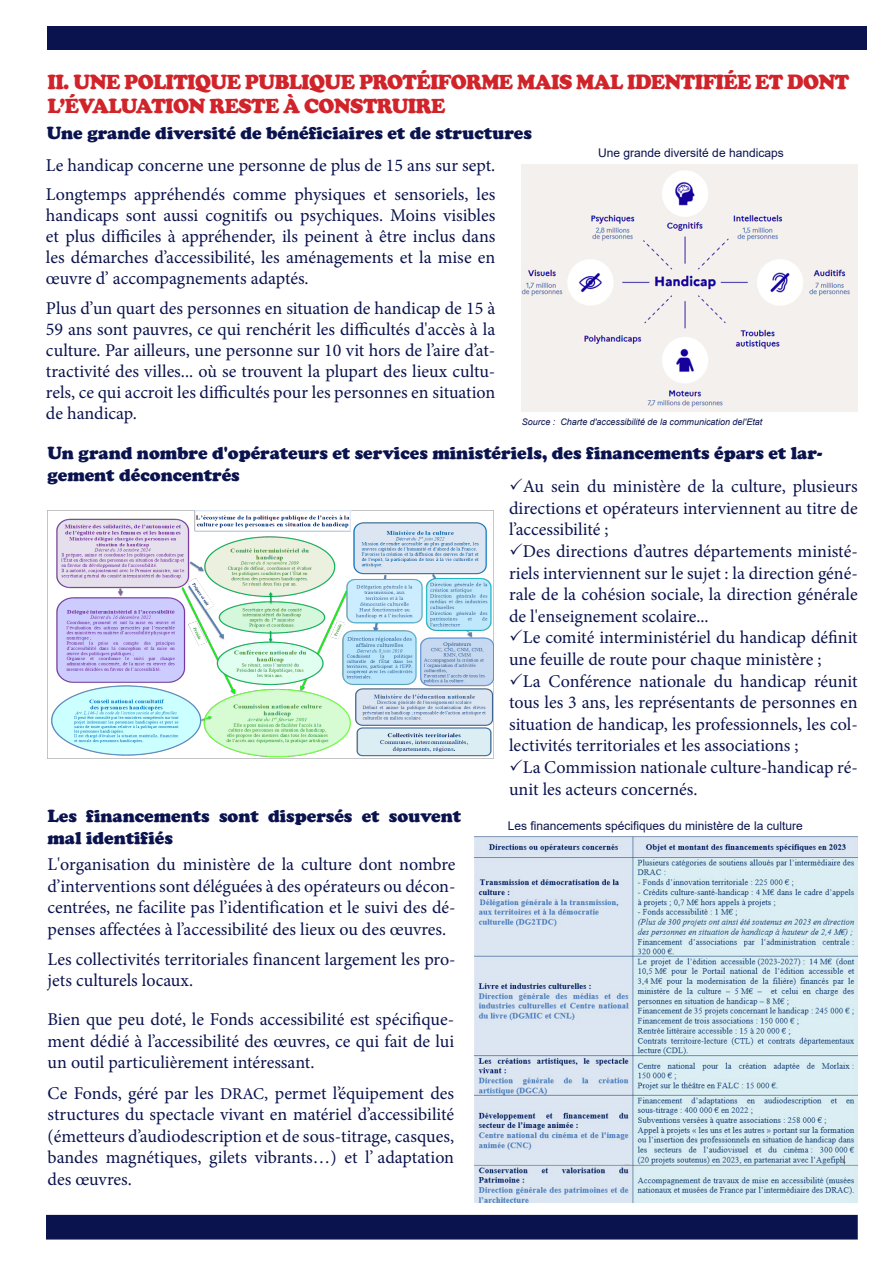
<style>
.page{position:relative;width:893px;height:1263px;background:#fff}
.page>*{position:absolute;margin:0;border:0;box-sizing:border-box;transform-origin:0 0}
.t1{font:900 21px/24px "Cooper";letter-spacing:-.03em;color:#d1232a}
.t2{font:18px/21.6px "Minion Pro";color:#0a134d;text-align:justify}
.t3{font:900 18px/21.6px "Cooper";color:#0a134d}
.t4{font:12px "Arial";color:#0a134d}
.t5{font:italic 9px "Arial";color:#0a134d}
.s1{font-size:16.5px}
</style>
<div class="page">
<div style="left:46px;top:1215px;width:812px;height:24px;background:#0a134d"></div>
<div style="left:48px;top:26px;width:819px;height:24px;background:#0a134d"></div>
<img style="left:48px;top:511px;width:446px;height:248px">
<img style="left:522px;top:165px;width:336px;height:246px">
<img style="left:474px;top:837px;width:384px;height:366px">
<p class="t1" style="left:48px;top:70px;width:803px">II. UNE POLITIQUE PUBLIQUE PROTÉIFORME MAIS MAL IDENTIFIÉE ET DONT<br>L’ÉVALUATION RESTE À CONSTRUIRE</p>
<p class="t3" style="left:47px;top:122px;width:487px">Une grande diversité de bénéficiaires et de structures</p>
<p class="t2" style="left:46px;top:154px;width:451px">Le handicap concerne une personne de plus de 15 ans sur sept.</p>
<p class="t2" style="left:46px;top:184px;width:451px;line-height:21px">Longtemps appréhendés comme physiques et sensoriels, les handicaps sont aussi cognitifs ou psychiques. Moins visibles et plus difficiles à appréhender, ils peinent à être inclus dans les démarches d’accessibilité, les aménagements et la mise en œuvre d’ accompagnements adaptés.</p>
<p class="t2" style="left:46px;top:298px;width:451px;line-height:21px">Plus d’un quart des personnes en situation de handicap de 15 à 59 ans sont pauvres, ce qui renchérit les difficultés d'accès à la culture. Par ailleurs, une personne sur 10 vit hors de l’aire d’at&shy;tractivité des villes... où se trouvent la plupart des lieux cultu&shy;rels, ce qui accroit les difficultés pour les personnes en situation de handicap.</p>
<p class="t4" style="left:598px;top:144px;width:187px">Une grande diversité de handicaps</p>
<p class="t5" style="left:522px;top:416px;width:242px">Source : Charte d'accessibilité de la communication del'Etat</p>
<p class="t3" style="left:48px;top:442px;width:776px">Un grand nombre d'opérateurs et services ministériels, des financements épars et lar&shy;gement déconcentrés</p>
<p class="t2" style="left:509px;top:476px;width:350px;text-indent:14px">Au sein du ministère de la culture, plusieurs directions et opérateurs interviennent au titre de l’accessibilité ;</p>
<p class="t2" style="left:509px;top:540px;width:350px;text-indent:14px">Des directions d’autres départements ministé&shy;riels interviennent sur le sujet : la direction géné&shy;rale de la cohésion sociale, la direction générale de l'enseignement scolaire...</p>
<p class="t2" style="left:509px;top:627px;width:350px;text-indent:14px">Le comité interministériel du handicap définit une feuille de route pour chaque ministère ;</p>
<p class="t2" style="left:509px;top:670px;width:350px;text-indent:14px">La Conférence nationale du handicap réunit tous les 3 ans, les représentants de personnes en situation de handicap, les professionnels, les col&shy;lectivités territoriales et les associations ;</p>
<p class="t2" style="left:509px;top:756px;width:350px;text-indent:14px">La Commission nationale culture-handicap ré&shy;unit les acteurs concernés.</p>
<p class="t3" style="left:48px;top:805px;width:415px">Les financements sont dispersés et souvent mal identifiés</p>
<p class="t2" style="left:48px;top:853px;width:410px">L'organisation du ministère de la culture dont nombre d’interventions sont déléguées à des opérateurs ou décon&shy;centrées, ne facilite pas l’identification et le suivi des dé&shy;penses affectées à l’accessibilité des lieux ou des œuvres.</p>
<p class="t2" style="left:48px;top:948px;width:410px">Les collectivités territoriales financent largement les pro&shy;jets culturels locaux.</p>
<p class="t2" style="left:48px;top:1009px;width:408px">Bien que peu doté, le Fonds accessibilité est spécifique&shy;ment dédié à l’accessibilité des œuvres, ce qui fait de lui un outil particulièrement intéressant.</p>
<p class="t2" style="left:48px;top:1082px;width:408px">Ce Fonds, géré par les <span class="s1">DRAC</span>, permet l’équipement des structures du spectacle vivant en matériel d’accessibilité (émetteurs d’audiodescription et de sous-titrage, casques, bandes magnétiques, gilets vibrants…) et l’ adaptation des œuvres.</p>
<p class="t4" style="left:508px;top:817px;width:296px">Les financements spécifiques du ministère de la culture</p>
</div>
